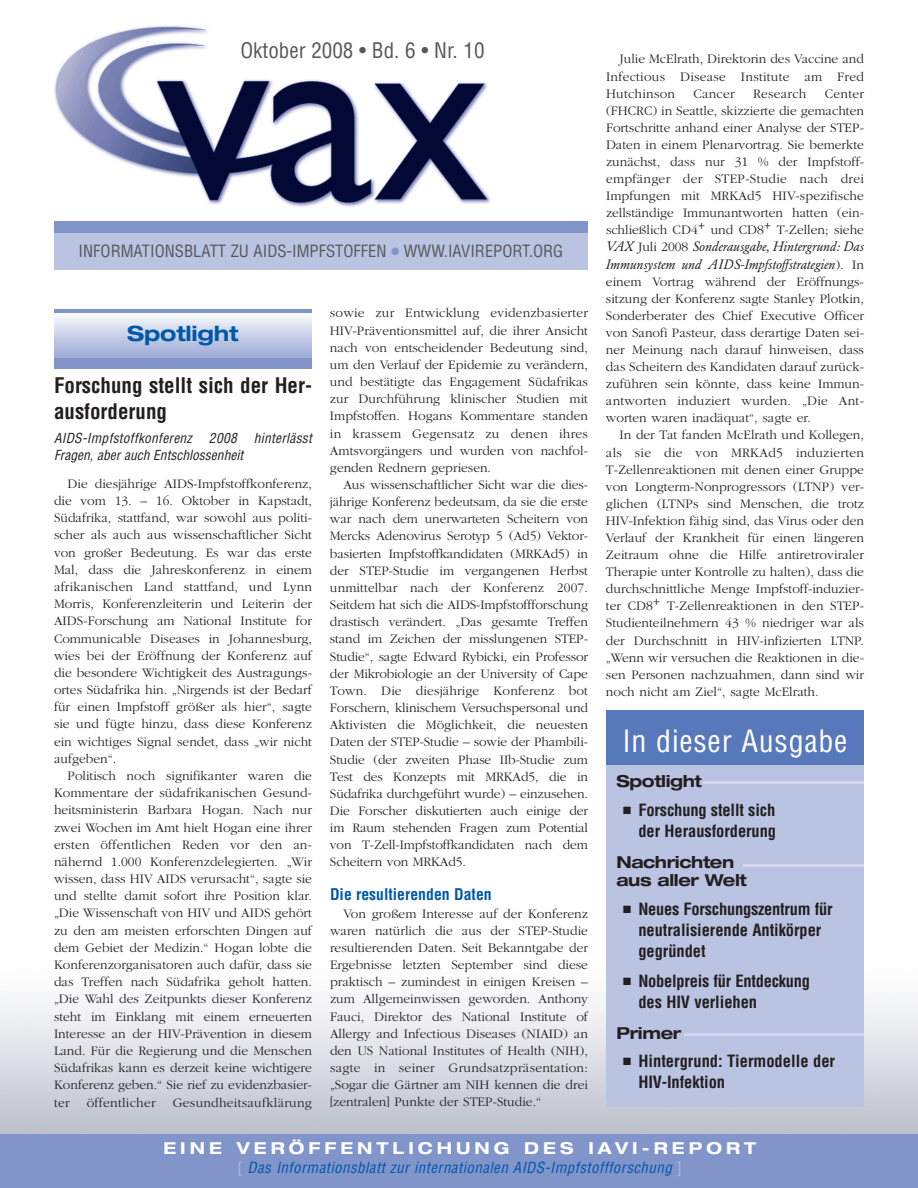
<style>
.page{position:relative;width:918px;height:1188px;background:#fff}
.page>*{position:absolute;margin:0;border:0;box-sizing:border-box;transform-origin:0 0}
.t1{font:condensed 30px "Helvetica";letter-spacing:.025em;color:#fff}
.t2{font:700 condensed 21px/25.7px "Helvetica";color:#231f20}
.t3{font:condensed 21px "Helvetica";color:#57585a}
.t4{font:700 expanded 21px "Helvetica Neue";letter-spacing:-.01em;color:#0157a8}
.t5{font:700 condensed 16.5px/21px "Helvetica";letter-spacing:-.005em;color:#231f20}
.t6{font:condensed 16.5px "Helvetica";color:#57585a}
.t7{font:700 expanded 16.5px/18px "Helvetica Neue";letter-spacing:-.025em;color:#231f20}
.t8{font:700 expanded 16.5px "Helvetica Neue";letter-spacing:.245em;color:#fff}
.t9{font:700 condensed 15.75px "Helvetica";color:#0157a8}
.t10{font:italic condensed 15px "Helvetica";letter-spacing:.03em;color:#0157a8}
.t11{font:300 13.5px/17.1px "Garamond";color:#231f20;text-align:justify}
.t12{font:italic 13.5px/17.1px "Garamond BE";color:#231f20}
.t13{font:300 13.5px "Garamond";letter-spacing:.02em;color:#231f20}
.t14{font:italic condensed 13.5px "Helvetica";letter-spacing:.02em;color:#231f20}
.t15{font:italic condensed 13.5px "Helvetica";color:#231f20}
.s1{color:#8295cb}
.s2{font-family:"Garamond";font-weight:300;font-style:normal}
.s3{font-style:normal;color:#aeb9dd}
</style>
<div class="page">
<img style="left:54px;top:25px;width:522px;height:245px">
<div style="left:54px;top:221px;width:534px;height:48px;background:#bac3e2"></div>
<div style="left:54px;top:221px;width:534px;height:12px;background:#8295cb"></div>
<div style="left:0;top:1134px;width:918px;height:54px;background:#8295cb"></div>
<div style="left:606px;top:711px;width:258px;height:395px;background:#bac3e2"></div>
<div style="left:606px;top:710px;width:258px;height:54px;background:#5779bc"></div>
<hr style="left:704px;top:781px;width:160px;height:3px;background:#d4d9ed">
<hr style="left:743px;top:864px;width:121px;height:3px;background:#d4d9ed">
<hr style="left:684px;top:1033px;width:180px;height:3px;background:#d4d9ed">
<div style="left:54px;top:309px;width:258px;height:59px;background:#8295cb"></div>
<div style="left:54px;top:314px;width:258px;height:44px;background:linear-gradient(to bottom,#f7f8fc,#9daad6)"></div>
<h2 class="t3" style="left:240px;top:39px;width:246px">Oktober 2008 • Bd. 6 • Nr. 10</h2>
<p class="t6" style="left:79px;top:242px;width:486px">INFORMATIONSBLATT ZU AIDS-IMPFSTOFFEN <span class="s1">●</span> WWW.IAVIREPORT.ORG</p>
<h2 class="t4" style="left:127px;top:326px;width:113px">Spotlight</h2>
<h2 class="t2" style="left:54px;top:373px;width:260px">Forschung stellt sich der Her&shy;ausforderung</h2>
<p class="t14" style="left:54px;top:431px;width:139px">AIDS-Impfstoffkonferenz</p>
<p class="t14" style="left:209px;top:431px;width:29px">2008</p>
<p class="t14" style="left:254px;top:431px;width:60px">hinterlässt</p>
<p class="t15" style="left:54px;top:447px;width:191px">Fragen, aber auch Entschlossenheit</p>
<p class="t11" style="left:54px;top:475px;width:260px;text-indent:14px">Die diesjährige AIDS-Impfstoffkonferenz, die vom 13. – 16. Oktober in Kapstadt, Südafrika, stattfand, war sowohl aus politi&shy;scher als auch aus wissenschaftlicher Sicht von großer Bedeutung. Es war das erste Mal, dass die Jahreskonferenz in einem afrikanischen Land stattfand, und Lynn Morris, Konferenzleiterin und Leiterin der AIDS-Forschung am National Institute for Communicable Diseases in Johannesburg, wies bei der Eröffnung der Konferenz auf die besondere Wichtigkeit des Austragungs&shy;ortes Südafrika hin. „Nirgends ist der Bedarf für einen Impfstoff größer als hier“, sagte sie und fügte hinzu, dass diese Konferenz ein wichtiges Signal sendet, dass „wir nicht aufgeben“.</p>
<p class="t11" style="left:54px;top:767px;width:260px;text-indent:14px">Politisch noch signifikanter waren die Kommentare der südafrikanischen Gesund&shy;heitsministerin Barbara Hogan. Nach nur zwei Wochen im Amt hielt Hogan eine ihrer ersten öffentlichen Reden vor den an&shy;nähernd 1.000 Konferenzdelegierten. „Wir wissen, dass HIV AIDS verursacht“, sagte sie und stellte damit sofort ihre Position klar. „Die Wissenschaft von HIV und AIDS gehört zu den am meisten erforschten Dingen auf dem Gebiet der Medizin.“ Hogan lobte die Konferenzorganisatoren auch dafür, dass sie das Treffen nach Südafrika geholt hatten. „Die Wahl des Zeitpunkts dieser Konferenz steht im Einklang mit einem erneuerten Interesse an der HIV-Prävention in diesem Land. Für die Regierung und die Menschen Südafrikas kann es derzeit keine wichtigere Konferenz geben.“ Sie rief zu evidenzbasier&shy;ter</p>
<p class="t13" style="left:87px;top:1094px;width:70px">öffentlicher</p>
<p class="t13" style="left:173px;top:1094px;width:141px">Gesundheitsaufklärung</p>
<p class="t11" style="left:330px;top:304px;width:260px">sowie zur Entwicklung evidenzbasierter HIV-Präventionsmittel auf, die ihrer Ansicht nach von entscheidender Bedeutung sind, um den Verlauf der Epidemie zu verändern, und bestätigte das Engagement Südafrikas zur Durchführung klinischer Studien mit Impfstoffen. Hogans Kommentare standen in krassem Gegensatz zu denen ihres Amtsvorgängers und wurden von nachfol&shy;genden Rednern gepriesen.</p>
<p class="t11" style="left:330px;top:476px;width:260px;text-indent:14px">Aus wissenschaftlicher Sicht war die dies&shy;jährige Konferenz bedeutsam, da sie die erste war nach dem unerwarteten Scheitern von Mercks Adenovirus Serotyp 5 (Ad5) Vektor&shy;basierten Impfstoffkandidaten (MRKAd5) in der STEP-Studie im vergangenen Herbst unmittelbar nach der Konferenz 2007.<br>Seitdem hat sich die AIDS-Impfstoffforschung drastisch verändert. „Das gesamte Treffen stand im Zeichen der misslungenen STEP-Studie“, sagte Edward Rybicki, ein Professor der Mikrobiologie an der University of Cape Town. Die diesjährige Konferenz bot Forschern, klinischem Versuchspersonal und Aktivisten die Möglichkeit, die neuesten Daten der STEP-Studie – sowie der Phambili-Studie (der zweiten Phase IIb-Studie zum Test des Konzepts mit MRKAd5, die in Südafrika durchgeführt wurde) – einzusehen.<br>Die Forscher diskutierten auch einige der im Raum stehenden Fragen zum Potential von T-Zell-Impfstoffkandidaten nach dem Scheitern von MRKAd5.</p>
<p class="t9" style="left:330px;top:886px;width:163px">Die resultierenden Daten</p>
<p class="t11" style="left:330px;top:904px;width:260px;text-indent:14px">Von großem Interesse auf der Konferenz waren natürlich die aus der STEP-Studie resultierenden Daten. Seit Bekanntgabe der Ergebnisse letzten September sind diese praktisch – zumindest in einigen Kreisen – zum Allgemeinwissen geworden. Anthony Fauci, Direktor des National Institute of Allergy and Infectious Diseases (NIAID) an den US National Institutes of Health (NIH), sagte in seiner Grundsatzpräsentation: „Sogar die Gärtner am NIH kennen die drei [zentralen] Punkte der STEP-Studie.“</p>
<p class="t11" style="left:606px;top:50px;width:260px;text-indent:14px">Julie McElrath, Direktorin des Vaccine and Infectious Disease Institute am Fred Hutchinson</p>
<p class="t11" style="left:693px;top:84px;width:43px">Cancer</p>
<p class="t13" style="left:753px;top:85px;width:55px">Research</p>
<p class="t11" style="left:606px;top:84px;width:260px;text-indent:219px">Center (FHCRC) in Seattle, skizzierte die gemachten Fortschritte anhand einer Analyse der STEP-Daten in einem Plenarvortrag. Sie bemerkte zunächst, dass nur 31 % der Impfstoff&shy;empfänger der STEP-Studie nach drei Impfungen mit MRKAd5 HIV-spezifische zellständige Immunantworten hatten (ein&shy;schließlich CD4+ und CD8+ T-Zellen; siehe</p>
<p class="t12" style="left:606px;top:240px;width:259px">VAX <span class="s2">Juli 2008</span> Sonderausgabe, Hintergrund: Das<br>Immunsystem und AIDS-Impfstoffstrategien<span class="s2">). In</span></p>
<p class="t11" style="left:606px;top:272px;width:260px">einem Vortrag während der Eröffnungs&shy;sitzung der Konferenz sagte Stanley Plotkin, Sonderberater des Chief Executive Officer von Sanofi Pasteur, dass derartige Daten sei&shy;ner Meinung nach darauf hinweisen, dass das Scheitern des Kandidaten darauf zurück&shy;zuführen sein könnte, dass keine Immun&shy;antworten induziert wurden. „Die Ant&shy;worten waren inadäquat“, sagte er.</p>
<p class="t11" style="left:606px;top:426px;width:260px;text-indent:14px">In der Tat fanden McElrath und Kollegen, als sie die von MRKAd5 induzierten T-Zellenreaktionen mit denen einer Gruppe von Longterm-Nonprogressors (LTNP) ver&shy;glichen (LTNPs sind Menschen, die trotz HIV-Infektion fähig sind, das Virus oder den Verlauf der Krankheit für einen längeren Zeitraum ohne die Hilfe antiretroviraler Therapie unter Kontrolle zu halten), dass die durchschnittliche Menge Impfstoff-induzier&shy;ter CD8+ T-Zellenreaktionen in den STEP-Studienteilnehmern 43 % niedriger war als der Durchschnitt in HIV-infizierten LTNP. „Wenn wir versuchen die Reaktionen in die&shy;sen Personen nachzuahmen, dann sind wir noch nicht am Ziel“, sagte McElrath.</p>
<h1 class="t1" style="left:622px;top:724px;width:227px">In dieser Ausgabe</h1>
<p class="t7" style="left:616px;top:774px;width:87px">Spotlight</p>
<p class="t5" style="left:623px;top:800px;width:154px;text-align:right">■ Forschung stellt sich der Herausforderung</p>
<p class="t7" style="left:616px;top:855px;width:132px">Nachrichten aus aller Welt</p>
<p class="t5" style="left:638px;top:899px;width:196px;text-indent:-15px">■ Neues Forschungszentrum für neutralisierende Antikörper gegründet</p>
<p class="t5" style="left:638px;top:971px;width:173px;text-indent:-15px">■ Nobelpreis für Entdeckung des HIV verliehen</p>
<p class="t7" style="left:616px;top:1025px;width:66px">Primer</p>
<p class="t5" style="left:638px;top:1051px;width:198px;text-indent:-15px">■ Hintergrund: Tiermodelle der<br>HIV-Infektion</p>
<p class="t8" style="left:163px;top:1142px;width:594px">EINE VERÖFFENTLICHUNG DES IAVI-REPORT</p>
<p class="t10" style="left:238px;top:1159px;width:446px"><span class="s3">[</span> Das Informationsblatt zur internationalen AIDS-Impfstoffforschung <span class="s3">]</span></p>
</div>
